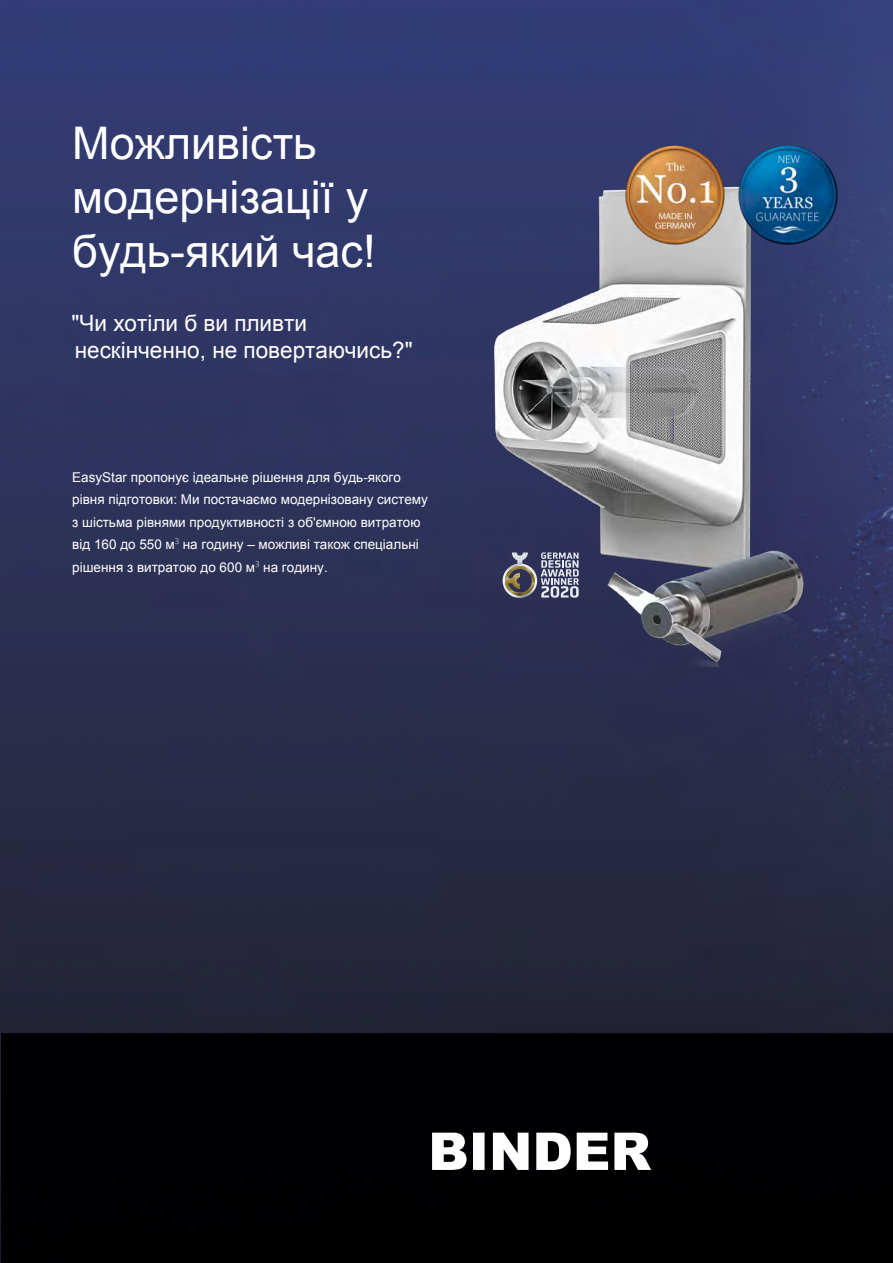
<style>
.page{position:relative;width:893px;height:1263px;background:#fff}
.page>*{position:absolute;margin:0;border:0;box-sizing:border-box;transform-origin:0 0}
.t1{font:45px/54px "Arial";color:#fff}
.t2{font:22.5px/27px "Arial";color:#fff}
.t3{font:13.5px/22.4px "Arial";color:#fff}
</style>
<div class="page">
<img style="left:0;top:0;width:893px;height:1263px">
<div style="left:1px;top:1033px;width:892px;height:230px;background:#000002"></div>
<img style="left:451px;top:57px;width:372px;height:610px">
<svg style="left:432px;top:1133px;width:219px;height:37px"></svg>
<img style="left:503px;top:552px;width:34px;height:46px">
<svg style="left:514px;top:552px;width:12px;height:6px"></svg>
<svg style="left:505px;top:566px;width:30px;height:30px"></svg>
<svg style="left:541px;top:552px;width:38px;height:46px;background:#83879d"></svg>
<img style="left:734px;top:134px;width:113px;height:119px">
<img style="left:616px;top:134px;width:118px;height:119px">
<h1 class="t1" style="left:72px;top:117px;width:305px">Можливість модернізації у будь-який час!</h1>
<h2 class="t2" style="left:72px;top:310px;width:343px">"Чи хотіли б ви пливти нескінченно, не повертаючись?"</h2>
<p class="t3" style="left:72px;top:466px;width:357px">EasyStar пропонує ідеальне рішення для будь-якого рівня підготовки: Ми постачаємо модернізовану систему з шістьма рівнями продуктивності з об'ємною витратою від 160 до 550 м<sup>3</sup> на годину – можливі також спеціальні рішення з витратою до 600 м<sup>3</sup> на годину.</p>
</div>
